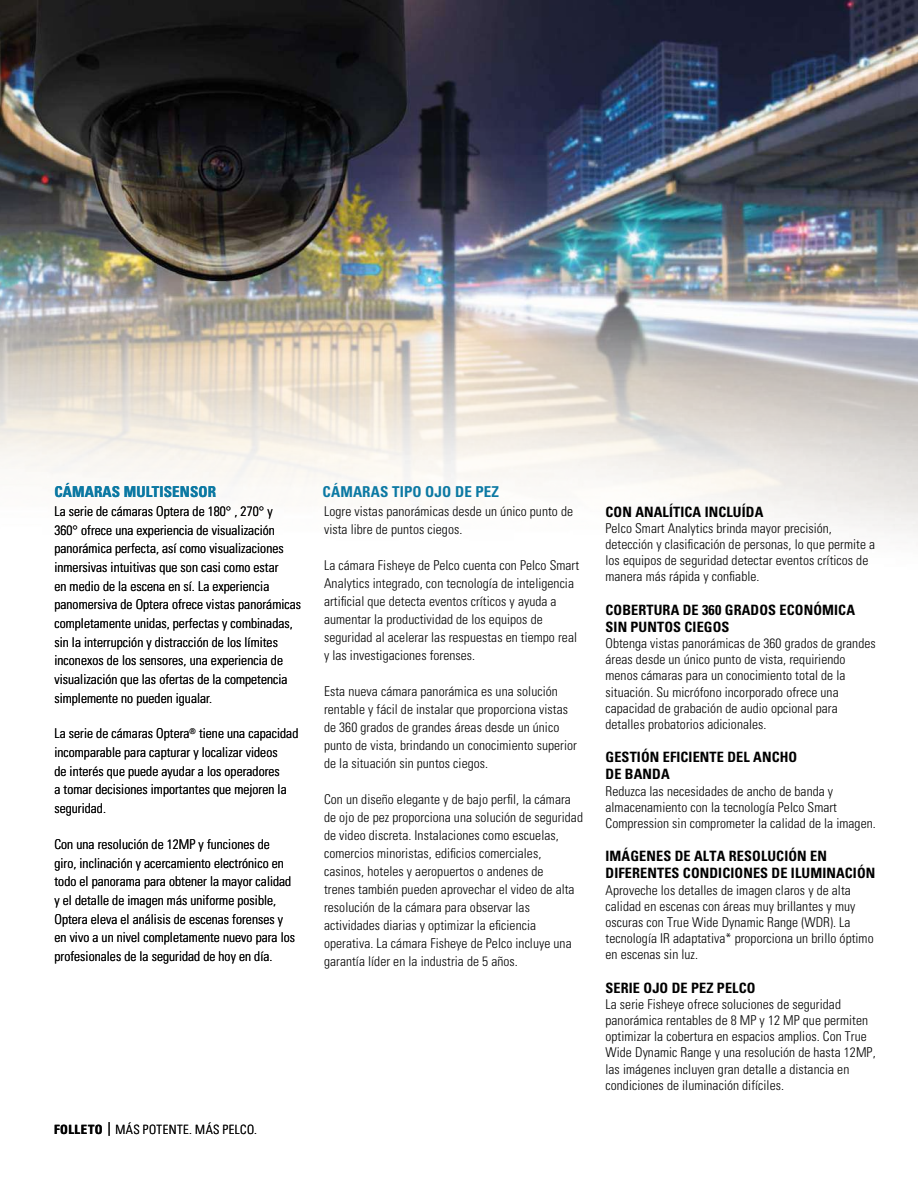
<style>
.page{position:relative;width:918px;height:1188px;background:#fff}
.page>*{position:absolute;margin:0;border:0;box-sizing:border-box;transform-origin:0 0}
.t1{font:700 condensed 15px "Univers LT Std";letter-spacing:.01em;color:#0c79a3}
.t2{font:700 condensed 14.25px/17.1px "Univers LT Std";letter-spacing:.01em;color:#000}
.t3{font:300 condensed 13.5px/18px "Univers LT Std";letter-spacing:.005em;color:#020202}
.t4{font:300 condensed 12.75px "Univers LT Std";letter-spacing:.035em;color:#020202}
.s1{font-weight:700}
</style>
<div class="page">
<img style="left:0;top:0;width:918px;height:536px">
<svg style="left:109px;top:1122px;width:1px;height:14px"></svg>
<p class="t1" style="left:54px;top:483px;width:163px">CÁMARAS MULTISENSOR</p>
<p class="t3" style="left:54px;top:502px;width:248px;line-height:18.6px">La serie de cámaras Optera de 180° , 270° y<br>360° ofrece una experiencia de visualización panorámica perfecta, así como visualizaciones inmersivas intuitivas que son casi como estar<br>en medio de la escena en sí. La experiencia panomersiva de Optera ofrece vistas panorámicas completamente unidas, perfectas y combinadas, sin la interrupción y distracción de los límites inconexos de los sensores, una experiencia de visualización que las ofertas de la competencia simplemente no pueden igualar.</p>
<p class="t3" style="left:54px;top:724px;width:245px;line-height:18.8px">La serie de cámaras Optera<sup>®</sup> tiene una capacidad incomparable para capturar y localizar videos<br>de interés que puede ayudar a los operadores<br>a tomar decisiones importantes que mejoren la seguridad.</p>
<p class="t3" style="left:54px;top:835px;width:242px;line-height:18.6px">Con una resolución de 12MP y funciones de giro, inclinación y acercamiento electrónico en todo el panorama para obtener la mayor calidad y el detalle de imagen más uniforme posible, Optera eleva el análisis de escenas forenses y en vivo a un nivel completamente nuevo para los profesionales de la seguridad de hoy en día.</p>
<p class="t1" style="left:323px;top:483px;width:178px">CÁMARAS TIPO OJO DE PEZ</p>
<p class="t3" style="left:324px;top:503px;width:251px">Logre vistas panorámicas desde un único punto de vista libre de puntos ciegos.</p>
<p class="t3" style="left:324px;top:557px;width:257px">La cámara Fisheye de Pelco cuenta con Pelco Smart Analytics integrado, con tecnología de inteligencia artificial que detecta eventos críticos y ayuda a aumentar la productividad de los equipos de seguridad al acelerar las respuestas en tiempo real y las investigaciones forenses.</p>
<p class="t3" style="left:324px;top:683px;width:254px">Esta nueva cámara panorámica es una solución rentable y fácil de instalar que proporciona vistas de 360 grados de grandes áreas desde un único punto de vista, brindando un conocimiento superior de la situación sin puntos ciegos.</p>
<p class="t3" style="left:324px;top:791px;width:260px">Con un diseño elegante y de bajo perfil, la cámara de ojo de pez proporciona una solución de seguridad de video discreta. Instalaciones como escuelas, comercios minoristas, edificios comerciales, casinos, hoteles y aeropuertos o andenes de<br>trenes también pueden aprovechar el video de alta resolución de la cámara para observar las actividades diarias y optimizar la eficiencia operativa. La cámara Fisheye de Pelco incluye una garantía líder en la industria de 5 años.</p>
<p class="t4" style="left:54px;top:1122px;width:205px"><span class="s1">FOLLETO</span> MÁS POTENTE. MÁS PELCO.</p>
<p class="t2" style="left:606px;top:503px;width:159px">CON ANALÍTICA INCLUÍDA</p>
<p class="t3" style="left:606px;top:520px;width:271px;line-height:16.2px">Pelco Smart Analytics brinda mayor precisión, detección y clasificación de personas, lo que permite a los equipos de seguridad detectar eventos críticos de manera más rápida y confiable.</p>
<p class="t2" style="left:606px;top:601px;width:251px">COBERTURA DE 360 GRADOS ECONÓMICA<br>SIN PUNTOS CIEGOS</p>
<p class="t3" style="left:606px;top:635px;width:272px;line-height:16.2px">Obtenga vistas panorámicas de 360 grados de grandes áreas desde un único punto de vista, requiriendo menos cámaras para un conocimiento total de la situación. Su micrófono incorporado ofrece una capacidad de grabación de audio opcional para detalles probatorios adicionales.</p>
<p class="t2" style="left:606px;top:749px;width:193px">GESTIÓN EFICIENTE DEL ANCHO<br>DE BANDA</p>
<p class="t3" style="left:606px;top:783px;width:272px;line-height:16.2px">Reduzca las necesidades de ancho de banda y almacenamiento con la tecnología Pelco Smart<br>Compression sin comprometer la calidad de la imagen.</p>
<p class="t2" style="left:606px;top:848px;width:271px">IMÁGENES DE ALTA RESOLUCIÓN EN<br>DIFERENTES CONDICIONES DE ILUMINACIÓN</p>
<p class="t3" style="left:606px;top:882px;width:270px;line-height:16.2px">Aproveche los detalles de imagen claros y de alta calidad en escenas con áreas muy brillantes y muy oscuras con True Wide Dynamic Range (WDR). La tecnología IR adaptativa* proporciona un brillo óptimo en escenas sin luz.</p>
<p class="t2" style="left:606px;top:979px;width:151px">SERIE OJO DE PEZ PELCO</p>
<p class="t3" style="left:606px;top:996px;width:272px;line-height:16.2px">La serie Fisheye ofrece soluciones de seguridad panorámica rentables de 8 MP y 12 MP que permiten optimizar la cobertura en espacios amplios. Con True Wide Dynamic Range y una resolución de hasta 12MP, las imágenes incluyen gran detalle a distancia en condiciones de iluminación difíciles.</p>
</div>
